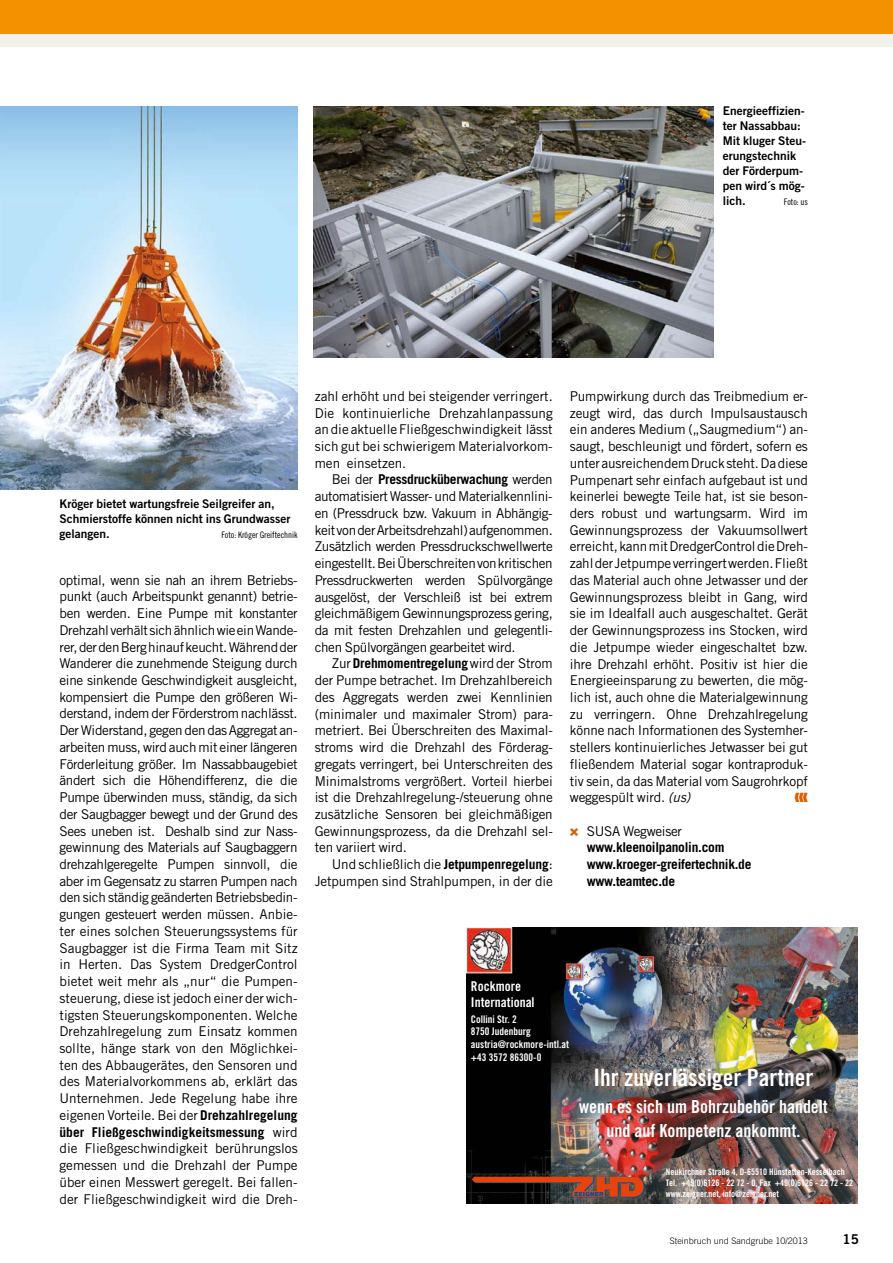
<style>
.page{position:relative;width:893px;height:1263px;background:#fff}
.page>*{position:absolute;margin:0;border:0;box-sizing:border-box;transform-origin:0 0}
.t1{font:24px "Trade Gothic Bold Cond Twenty";color:#fff}
.t2{font:18px/24px "Trade Gothic Bold Cond Twenty";color:#fff;text-align:center}
.t3{font:13.5px/16.8px "Trade Gothic LT Std";letter-spacing:-.01em;color:#000;text-align:justify}
.t4{font:700 13.5px/16.8px "Trade Gothic LT Std";letter-spacing:-.02em;color:#000}
.t5{font:13.5px/16.2px "Trade Gothic Bold Cond Twenty";color:#fff}
.t6{font:13.5px "Trade Gothic LT Std Bd 2";color:#000}
.t7{font:12px/15px "Trade Gothic LT Std Bd 2";color:#000}
.t8{font:10.5px/12.6px "Trade Gothic Bold Cond Twenty";color:#fff}
.t9{font:9px/10.8px "Trade Gothic Bold Cond Twenty";color:#fff}
.t10{font:9px "Trade Gothic LT Std Cn 18";color:#000}
.t11{font:300 9px "Trade Gothic LT Std";color:#000}
.s1{font-weight:700}
.s2{font-style:italic}
</style>
<div class="page">
<img style="left:467px;top:927px;width:391px;height:276px">
<svg style="left:472px;top:1177px;width:173px;height:20px;background:#73311f"></svg>
<img style="left:0;top:107px;width:298px;height:382px">
<img style="left:314px;top:107px;width:400px;height:251px">
<div style="left:0;top:0;width:893px;height:34px;background:#f39100"></div>
<div style="left:0;top:34px;width:893px;height:13px;background:#f2f1ea"></div>
<p class="t7" style="left:723px;top:103px;width:85px">Energieeffizien&shy;ter Nassabbau:<br>Mit kluger Steu&shy;erungstechnik der Förderpum&shy;pen wird´s mög&shy;lich.</p>
<p class="t10" style="left:784px;top:197px;width:26px">Foto: us</p>
<p class="t7" style="left:60px;top:496px;width:233px">Kröger bietet wartungsfreie Seilgreifer an,<br>Schmierstoffe können nicht ins Grundwasser gelangen.</p>
<p class="t10" style="left:221px;top:530px;width:78px">Foto: Kröger Greiftechnik</p>
<p class="t3" style="left:60px;top:571px;width:240px">optimal, wenn sie nah an ihrem Betriebs&shy;punkt (auch Arbeitspunkt genannt) betrie&shy;ben werden. Eine Pumpe mit konstanter Drehzahl verhält sich ähnlich wie ein Wande&shy;rer, der den Berg hinauf keucht. Während der Wanderer die zunehmende Steigung durch eine sinkende Geschwindigkeit ausgleicht, kompensiert die Pumpe den größeren Wi&shy;derstand, indem der Förderstrom nachlässt.<br>Der Widerstand, gegen den das Aggregat an&shy;arbeiten muss, wird auch mit einer längeren Förderleitung größer. Im Nassabbaugebiet ändert sich die Höhendifferenz, die die Pumpe überwinden muss, ständig, da sich der Saugbagger bewegt und der Grund des Sees uneben ist. Deshalb sind zur Nass&shy;gewinnung des Materials auf Saugbaggern drehzahlgeregelte Pumpen sinnvoll, die aber im Gegensatz zu starren Pumpen nach den sich ständig geänderten Betriebsbedin&shy;gungen gesteuert werden müssen. Anbie&shy;ter eines solchen Steuerungssystems für Saugbagger ist die Firma Team mit Sitz in Herten. Das System DredgerControl bietet weit mehr als „nur“ die Pumpen&shy;steuerung, diese ist jedoch einer der wich&shy;tigsten Steuerungskomponenten. Welche Drehzahlregelung zum Einsatz kommen sollte, hänge stark von den Möglichkei&shy;ten des Abbaugerätes, den Sensoren und des Materialvorkommens ab, erklärt das Unternehmen. Jede Regelung habe ihre eigenen Vorteile. Bei der <span class="s1">Drehzahlregelung über Fließgeschwindigkeitsmessung</span> wird die Fließgeschwindigkeit berührungslos gemessen und die Drehzahl der Pumpe über einen Messwert geregelt. Bei fallen&shy;der Fließgeschwindigkeit wird die Dreh-</p>
<p class="t3" style="left:315px;top:387px;width:240px">zahl erhöht und bei steigender verringert.<br>Die kontinuierliche Drehzahlanpassung an die aktuelle Fließgeschwindigkeit lässt sich gut bei schwierigem Materialvorkom&shy;men einsetzen.</p>
<p class="t3" style="left:315px;top:471px;width:240px;text-indent:17px">Bei der <span class="s1">Pressdrucküberwachung</span> werden automatisiert Wasser- und Materialkennlini&shy;en (Pressdruck bzw. Vakuum in Abhängig&shy;keit von der Arbeitsdrehzahl) aufgenommen.<br>Zusätzlich werden Pressdruckschwellwerte eingestellt. Bei Überschreiten von kritischen Pressdruckwerten werden Spülvorgänge ausgelöst, der Verschleiß ist bei extrem gleichmäßigem Gewinnungsprozess gering, da mit festen Drehzahlen und gelegentli&shy;chen Spülvorgängen gearbeitet wird.</p>
<p class="t3" style="left:315px;top:655px;width:240px;text-indent:17px">Zur <span class="s1">Drehmomentregelung</span> wird der Strom der Pumpe betrachet. Im Drehzahlbereich des Aggregats werden zwei Kennlinien (minimaler und maximaler Strom) para&shy;metriert. Bei Überschreiten des Maximal&shy;stroms wird die Drehzahl des Förderag&shy;gregats verringert, bei Unterschreiten des Minimalstroms vergrößert. Vorteil hierbei ist die Drehzahlregelung-/steuerung ohne zusätzliche Sensoren bei gleichmäßigen Gewinnungsprozess, da die Drehzahl sel&shy;ten variiert wird.</p>
<p class="t3" style="left:315px;top:856px;width:240px;text-align:right">Und schließlich die <span class="s1">Jetpumpenregelung</span>:<br>Jetpumpen sind Strahlpumpen, in der die</p>
<p class="t3" style="left:570px;top:387px;width:240px">Pumpwirkung durch das Treibmedium er&shy;zeugt wird, das durch Impulsaustausch ein anderes Medium („Saugmedium“) an&shy;saugt, beschleunigt und fördert, sofern es unter ausreichendem Druck steht. Da diese Pumpenart sehr einfach aufgebaut ist und keinerlei bewegte Teile hat, ist sie beson&shy;ders robust und wartungsarm. Wird im Gewinnungsprozess der Vakuumsollwert erreicht, kann mit DredgerControl die Dreh&shy;zahl der Jetpumpe verringert werden. Fließt das Material auch ohne Jetwasser und der Gewinnungsprozess bleibt in Gang, wird sie im Idealfall auch ausgeschaltet. Gerät der Gewinnungsprozess ins Stocken, wird die Jetpumpe wieder eingeschaltet bzw. ihre Drehzahl erhöht. Positiv ist hier die Energieeinsparung zu bewerten, die mög&shy;lich ist, auch ohne die Materialgewinnung zu verringern. Ohne Drehzahlregelung könne nach Informationen des Systemher&shy;stellers kontinuierliches Jetwasser bei gut fließendem Material sogar kontraproduk&shy;tiv sein, da das Material vom Saugrohrkopf weggespült wird. <span class="s2">(us)</span></p>
<p class="t3" style="left:587px;top:822px;width:97px">SUSA Wegweiser</p>
<p class="t4" style="left:587px;top:839px;width:166px">www.kleenoilpanolin.com www.kroeger-greifertechnik.de www.teamtec.de</p>
<p class="t5" style="left:471px;top:977px;width:65px">Rockmore<br>International</p>
<p class="t8" style="left:471px;top:1012px;width:100px">Collini Str. 2<br>8750 Judenburg austria@rockmore-intl.at +43 3572 86300-0</p>
<h1 class="t1" style="left:594px;top:1062px;width:221px">Ihr zuverlässiger Partner</h1>
<h2 class="t2" style="left:579px;top:1094px;width:250px">wenn es sich um Bohrzubehör handelt und auf Kompetenz ankommt.</h2>
<p class="t9" style="left:666px;top:1166px;width:189px">Neukirchner Straße 4, D-65510 Hünstetten-Kesselbach<br>Tel. +49(0)6126 - 22 72 - 0, Fax +49(0)6126 - 22 72 - 22 www.zeigner.net, info@zeigner.net</p>
<p class="t11" style="left:670px;top:1235px;width:140px">Steinbruch und Sandgrube 10/2013</p>
<p class="t6" style="left:842px;top:1231px;width:18px">15</p>
</div>
